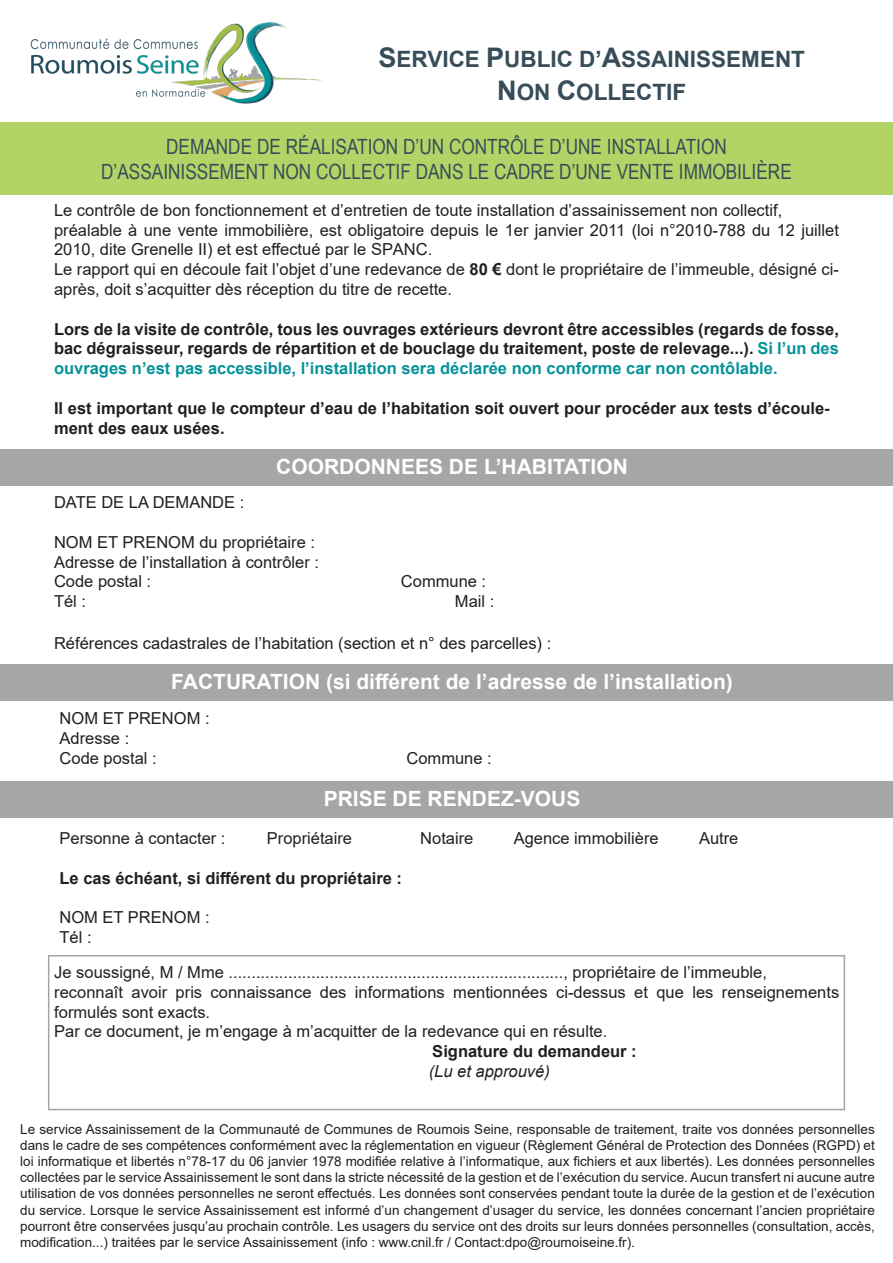
<style>
.page{position:relative;width:893px;height:1263px;background:#fff}
.page>*{position:absolute;margin:0;border:0;box-sizing:border-box;transform-origin:0 0}
.t1{font:700 22.5px "Arial";color:#374d59}
.t2{font:21px "Arial Narrow";color:#374d59}
.t3{font:700 21px "Arial";color:#fff}
.t4{font:16.5px/19.8px "Arial";color:#231f20}
.t5{font:700 16.5px/19.8px "Arial";color:#231f20;text-align:justify}
.t6{font:italic 16.5px "Arial";color:#231f20}
.t7{font:13.5px/16.2px "Arial";color:#231f20;text-align:justify}
.s1{font-size:27px}
.s2{font-weight:700}
.s3{color:#059398}
</style>
<div class="page">
<div style="left:0;top:123px;width:893px;height:72px;background:#b2d466"></div>
<img style="left:30px;top:22px;width:292px;height:82px">
<div style="left:0;top:450px;width:893px;height:36px;background:#a7a6a7"></div>
<div style="left:0;top:664px;width:893px;height:36px;background:#a7a6a7"></div>
<div style="left:0;top:781px;width:893px;height:37px;background:#a7a6a7"></div>
<div style="left:48px;top:955px;width:797px;height:155px;border:2px solid #a7a6a7"></div>
<p class="t1" style="left:379px;top:43px;width:428px"><span class="s1">S</span>ERVICE <span class="s1">P</span>UBLIC D’<span class="s1">A</span>SSAINISSEMENT</p>
<p class="t1" style="left:497px;top:76px;width:191px"><span class="s1">N</span>ON <span class="s1">C</span>OLLECTIF</p>
<p class="t2" style="left:166px;top:131px;width:562px">DEMANDE DE RÉALISATION D’UN CONTRÔLE D’UNE INSTALLATION</p>
<p class="t2" style="left:101px;top:156px;width:692px">D’ASSAINISSEMENT NON COLLECTIF DANS LE CADRE D’UNE VENTE IMMOBILIÈRE</p>
<p class="t4" style="left:54px;top:200px;width:786px">Le contrôle de bon fonctionnement et d’entretien de toute installation d’assainissement non collectif, préalable à une vente immobilière, est obligatoire depuis le 1er janvier 2011 (loi n°2010-788 du 12 juillet 2010, dite Grenelle II) et est effectué par le SPANC.<br>Le rapport qui en découle fait l’objet d’une redevance de <span class="s2">80 €</span> dont le propriétaire de l’immeuble, désigné ci&shy;après, doit s’acquitter dès réception du titre de recette.</p>
<p class="t5" style="left:54px;top:319px;width:786px">Lors de la visite de contrôle, tous les ouvrages extérieurs devront être accessibles (regards de fosse, bac dégraisseur, regards de répartition et de bouclage du traitement, poste de relevage...). <span class="s3">Si l’un des ouvrages n’est pas accessible, l’installation sera déclarée non conforme car non contôlable.</span></p>
<p class="t5" style="left:54px;top:398px;width:777px">Il est important que le compteur d’eau de l’habitation soit ouvert pour procéder aux tests d’écoule&shy;ment des eaux usées.</p>
<p class="t3" style="left:276px;top:452px;width:353px">COORDONNEES DE L’HABITATION</p>
<p class="t4" style="left:54px;top:492px;width:192px">DATE DE LA DEMANDE :</p>
<p class="t4" style="left:54px;top:532px;width:263px">NOM ET PRENOM du propriétaire :</p>
<p class="t4" style="left:54px;top:552px;width:267px">Adresse de l’installation à contrôler :</p>
<p class="t4" style="left:54px;top:571px;width:99px">Code postal :</p>
<p class="t4" style="left:401px;top:571px;width:87px">Commune :</p>
<p class="t4" style="left:54px;top:591px;width:34px">Tél :</p>
<p class="t4" style="left:455px;top:591px;width:41px">Mail :</p>
<p class="t4" style="left:54px;top:633px;width:499px">Références cadastrales de l’habitation (section et n° des parcelles) :</p>
<p class="t3" style="left:171px;top:667px;width:563px">FACTURATION (si différent de l’adresse de l’installation)</p>
<p class="t4" style="left:60px;top:708px;width:152px">NOM ET PRENOM :</p>
<p class="t4" style="left:60px;top:728px;width:71px">Adresse :</p>
<p class="t4" style="left:60px;top:748px;width:99px">Code postal :</p>
<p class="t4" style="left:407px;top:748px;width:87px">Commune :</p>
<p class="t3" style="left:324px;top:784px;width:258px">PRISE DE RENDEZ-VOUS</p>
<p class="t4" style="left:60px;top:828px;width:168px">Personne à contacter :</p>
<p class="t4" style="left:267px;top:828px;width:87px">Propriétaire</p>
<p class="t4" style="left:420px;top:828px;width:55px">Notaire</p>
<p class="t4" style="left:514px;top:828px;width:146px">Agence immobilière</p>
<p class="t4" style="left:699px;top:828px;width:41px">Autre</p>
<p class="t5" style="left:60px;top:868px;width:344px">Le cas échéant, si différent du propriétaire :</p>
<p class="t4" style="left:60px;top:907px;width:152px">NOM ET PRENOM :</p>
<p class="t4" style="left:60px;top:927px;width:34px">Tél :</p>
<p class="t4" style="left:54px;top:962px;width:714px">Je soussigné, M / Mme ........................................................................., propriétaire de l’immeuble,</p>
<p class="t4" style="left:54px;top:982px;width:786px">reconnaît avoir pris connaissance des informations mentionnées ci-dessus et que les renseignements formulés sont exacts.</p>
<p class="t4" style="left:54px;top:1022px;width:555px">Par ce document, je m’engage à m’acquitter de la redevance qui en résulte.</p>
<p class="t5" style="left:432px;top:1042px;width:206px">Signature du demandeur :</p>
<p class="t6" style="left:429px;top:1060px;width:123px">(Lu et approuvé)</p>
<p class="t7" style="left:20px;top:1120px;width:856px">Le service Assainissement de la Communauté de Communes de Roumois Seine, responsable de traitement, traite vos données personnelles dans le cadre de ses compétences conformément avec la réglementation en vigueur (Règlement Général de Protection des Données (RGPD) et loi informatique et libertés n°78-17 du 06 janvier 1978 modifiée relative à l’informatique, aux fichiers et aux libertés). Les données personnelles collectées par le service Assainissement le sont dans la stricte nécessité de la gestion et de l’exécution du service. Aucun transfert ni aucune autre utilisation de vos données personnelles ne seront effectués. Les données sont conservées pendant toute la durée de la gestion et de l’exécution du service. Lorsque le service Assainissement est informé d’un changement d’usager du service, les données concernant l’ancien propriétaire pourront être conservées jusqu’au prochain contrôle. Les usagers du service ont des droits sur leurs données personnelles (consultation, accès, modification...) traitées par le service Assainissement (info : www.cnil.fr / Contact:dpo@roumoiseine.fr).</p>
</div>
